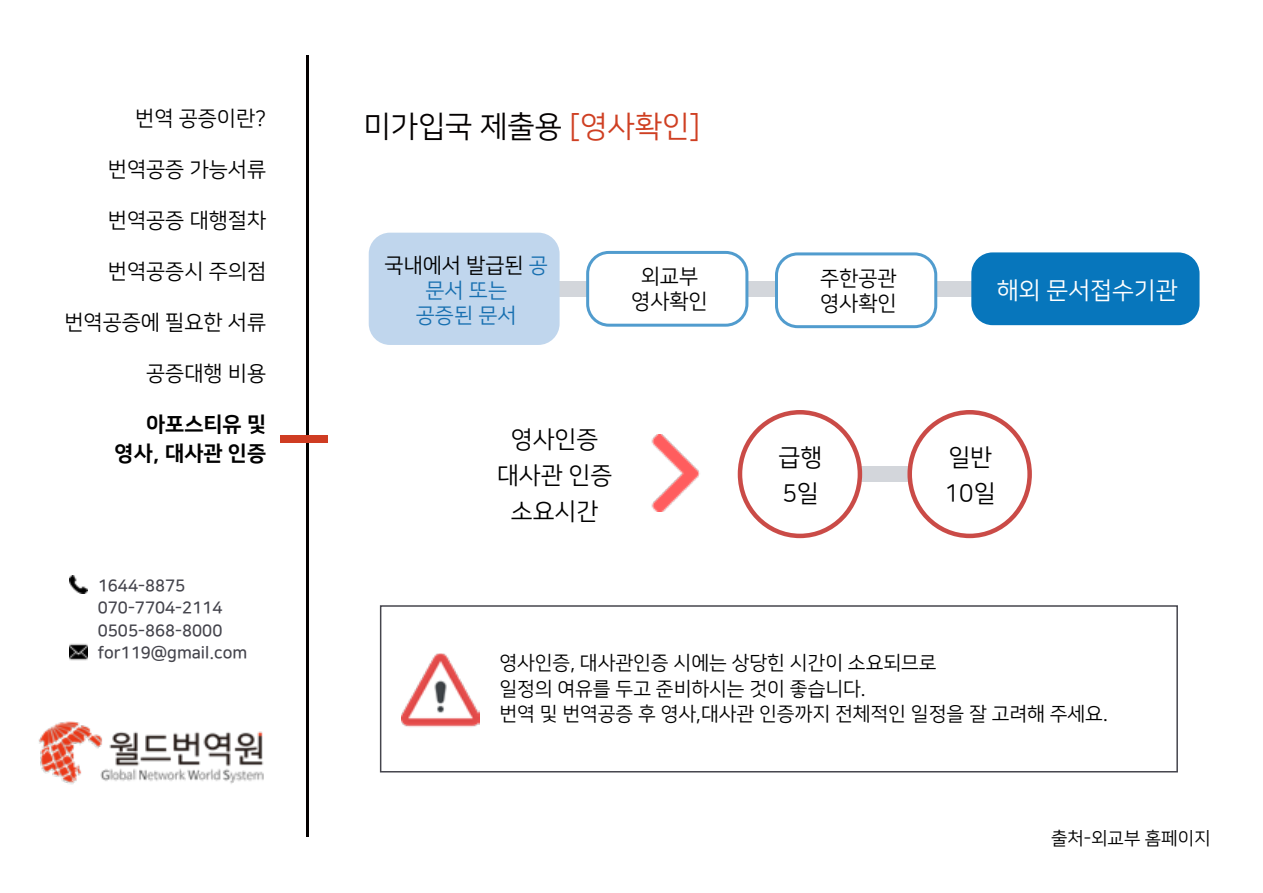
<style>
.page{position:relative;width:1263px;height:893px;background:#fff}
.page>*{position:absolute;margin:0;border:0;box-sizing:border-box;transform-origin:0 0}
.t1{font:30px "Nanum Square R";color:#040000}
.t2{font:24px/36px "Nanum Square R";color:#000}
.t3{font:24px "Nanum Square R";color:#fff}
.t4{font:21px/25.2px "Nanum Square R";color:#000;text-align:center}
.t5{font:21px/25.2px "Nanum Square R";color:#166fb0;text-align:center}
.t6{font:21px/28.5px "Nanum Square EB";color:#000;text-align:right}
.t7{font:19.5px/25.5px "Nanum Square R";color:#000}
.t8{font:18px "Nanum Square R";color:#000}
.t9{font:16.5px/22.5px "Nanum Square B";color:#45454d}
.s1{color:#cf3f22}
.s2{color:#000}
</style>
<div class="page">
<img style="left:38px;top:721px;width:226px;height:64px">
<hr style="left:306px;top:56px;width:2px;height:781px;background:#040000">
<img style="left:69px;top:575px;width:19px;height:18px">
<img style="left:69px;top:643px;width:19px;height:18px">
<div style="left:784px;top:467px;width:179px;height:15px;background:#d3d6db"></div>
<div style="left:281px;top:436px;width:47px;height:7px;background:#cf3c22"></div>
<div style="left:479px;top:281px;width:625px;height:15px;background:#d3d6db"></div>
<div style="left:588px;top:252px;width:159px;height:73px;background:#fff;border-radius:21px"></div>
<div style="left:586px;top:251px;width:162px;height:76px;border:3px solid #519cce;border-radius:21px"></div>
<div style="left:971px;top:252px;width:228px;height:73px;background:#0776bc;border-radius:21px"></div>
<div style="left:369px;top:233px;width:191px;height:112px;background:#c0d6ed;border-radius:21px"></div>
<div style="left:776px;top:254px;width:160px;height:73px;background:#fff;border-radius:21px"></div>
<div style="left:775px;top:252px;width:162px;height:76px;border:3px solid #519cce;border-radius:21px"></div>
<div style="left:740px;top:412px;width:120px;height:124px;background:#fff;border-radius:50%"></div>
<div style="left:738px;top:410px;width:124px;height:128px;border:4px solid #ca4b47;border-radius:50%"></div>
<img style="left:402px;top:653px;width:77px;height:74px">
<div style="left:380px;top:605px;width:798px;height:167px;border:2px solid #45454d"></div>
<div style="left:910px;top:412px;width:120px;height:124px;background:#fff;border-radius:50%"></div>
<div style="left:907px;top:410px;width:125px;height:128px;border:4px solid #ca4b47;border-radius:50%"></div>
<img style="left:651px;top:434px;width:49px;height:78px">
<p class="t4" style="left:135px;top:106px;width:132px">번역 공증이란?</p>
<p class="t4" style="left:108px;top:157px;width:160px">번역공증 가능서류</p>
<p class="t4" style="left:108px;top:208px;width:160px">번역공증 대행절차</p>
<p class="t4" style="left:108px;top:259px;width:160px">번역공증시 주의점</p>
<p class="t4" style="left:65px;top:310px;width:203px">번역공증에 필요한 서류</p>
<p class="t4" style="left:146px;top:361px;width:121px">공증대행 비용</p>
<p class="t6" style="left:115px;top:410px;width:153px">아포스티유 및 영사, 대사관 인증</p>
<p class="t9" style="left:98px;top:574px;width:151px">1644-8875<br>070-7704-2114<br>0505-868-8000 for119@gmail.com</p>
<h1 class="t1" style="left:363px;top:111px;width:338px">미가입국 제출용 <span class="s1">[영사확인]</span></h1>
<p class="t5" style="left:385px;top:253px;width:165px"><span class="s2">국내에서 발급된</span> 공 문서 또는<br>공증된 문서</p>
<p class="t4" style="left:631px;top:264px;width:78px">외교부 영사확인</p>
<p class="t2" style="left:497px;top:422px;width:117px;text-align:center">영사인증 대사관 인증 소요시간</p>
<p class="t4" style="left:820px;top:266px;width:78px;text-align:left">주한공관 영사확인</p>
<p class="t3" style="left:997px;top:278px;width:182px">해외 문서접수기관</p>
<p class="t2" style="left:779px;top:440px;width:45px">급행<br>5일</p>
<p class="t2" style="left:945px;top:440px;width:52px">일반<br>10일</p>
<p class="t7" style="left:499px;top:651px;width:610px">영사인증, 대사관인증 시에는 상당힌 시간이 소요되므로<br>일정의 여유를 두고 준비하시는 것이 좋습니다.<br>번역 및 번역공증 후 영사,대사관 인증까지 전체적인 일정을 잘 고려해 주세요.</p>
<p class="t8" style="left:1051px;top:829px;width:161px">출처-외교부 홈페이지</p>
</div>
